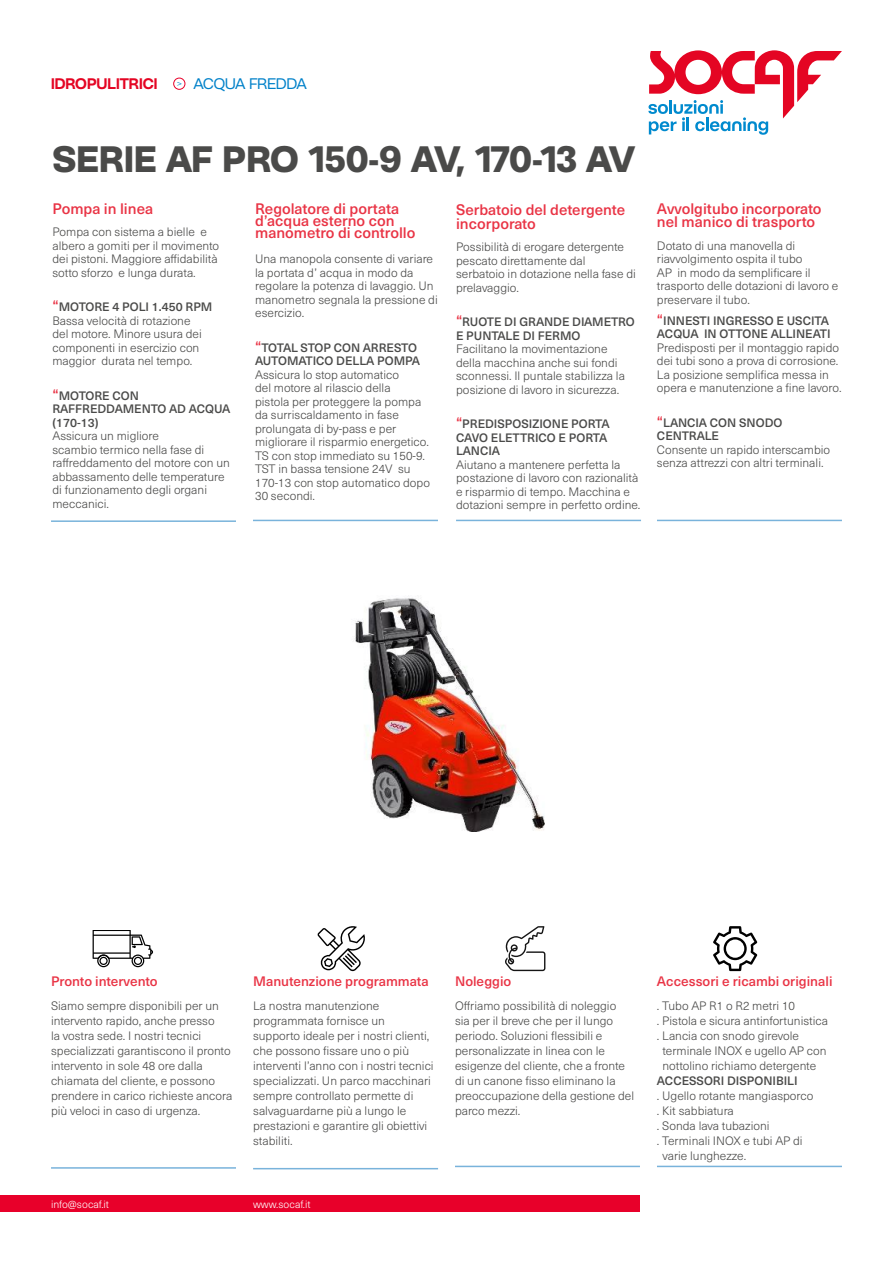
<style>
.page{position:relative;width:893px;height:1263px;background:#fff}
.page>*{position:absolute;margin:0;border:0;box-sizing:border-box;transform-origin:0 0}
.t1{font:700 36px "BC Novatica CYR";color:#4a4a49}
.t2{font:500 15px/12px "Neue Haas Unica W1 G";color:#e93445}
.t3{font:600 15px "BC Novatica CYR";color:#e40523}
.t4{font:15px "BC Novatica CYR";color:#0081c9}
.t5{font:500 13.5px "Neue Haas Unica W1 G";color:#e93445}
.t6{font:300 12px/13.5px "Neue Haas Unica W1 G";color:#4a4a49}
.t7{font:500 12px/13.5px "Neue Haas Unica W1 G";color:#4a4a49}
.t8{font:300 10.5px "Neue Haas Unica W1 G";color:#fff}
.s1{font-weight:300;font-size:9px}
.s2{font-weight:500;font-size:15px;color:#e93445}
.s3{font-weight:500}
.s4{font-size:15px;color:#e93445}
</style>
<div class="page">
<svg style="left:648px;top:50px;width:194px;height:85px"></svg>
<div style="left:0;top:1195px;width:640px;height:17px;background:#e8002a"></div>
<img style="left:354px;top:598px;width:191px;height:234px">
<hr style="left:51px;top:1167px;width:185px;height:2px;background:#79b3db">
<hr style="left:253px;top:1168px;width:185px;height:1px;background:#79b3db">
<hr style="left:455px;top:1166px;width:185px;height:1px;background:#79b3db">
<hr style="left:657px;top:1166px;width:185px;height:1px;background:#79b3db">
<div style="left:173px;top:78px;width:12px;height:12px;border:1px solid #e8002a;border-radius:50%"></div>
<hr style="left:51px;top:520px;width:185px;height:2px;background:#79b3db">
<hr style="left:253px;top:520px;width:185px;height:1px;background:#79b3db">
<hr style="left:456px;top:520px;width:185px;height:1px;background:#79b3db">
<hr style="left:657px;top:520px;width:185px;height:1px;background:#79b3db">
<svg style="left:93px;top:930px;width:60px;height:37px"></svg>
<svg style="left:318px;top:926px;width:47px;height:45px"></svg>
<svg style="left:505px;top:926px;width:40px;height:45px"></svg>
<svg style="left:713px;top:926px;width:44px;height:45px"></svg>
<p class="t3" style="left:51px;top:74px;width:108px">IDROPULITRICI</p>
<p class="t4" style="left:177px;top:75px;width:131px"><span class="s1">&gt;</span> ACQUA FREDDA</p>
<h1 class="t1" style="left:52px;top:136px;width:584px">SERIE AF PRO 150-9 AV, 170-13 AV</h1>
<p class="t2" style="left:52px;top:201px;width:102px">Pompa in linea</p>
<p class="t6" style="left:52px;top:224px;width:168px">Pompa con sistema a bielle e albero a gomiti per il movimento dei pistoni. Maggiore affidabilità sotto sforzo e lunga durata.</p>
<p class="t6" style="left:52px;top:299px;width:161px"><span class="s2">“</span><span class="s3">MOTORE 4 POLI 1.450 RPM<br></span>Bassa velocità di rotazione<br>del motore. Minore usura dei componenti in esercizio con maggior durata nel tempo.</p>
<p class="t7" style="left:52px;top:388px;width:179px"><span class="s4">“</span>MOTORE CON<br>RAFFREDDAMENTO AD ACQUA (170-13)</p>
<p class="t6" style="left:52px;top:428px;width:179px">Assicura un migliore<br>scambio termico nella fase di raffreddamento del motore con un abbassamento delle temperature di funzionamento degli organi meccanici.</p>
<p class="t2" style="left:255px;top:201px;width:162px">Regolatore di portata d’acqua esterno con manometro di controllo</p>
<p class="t6" style="left:255px;top:251px;width:184px">Una manopola consente di variare la portata d’ acqua in modo da regolare la potenza di lavaggio. Un manometro segnala la pressione di esercizio.</p>
<p class="t7" style="left:255px;top:340px;width:167px"><span class="s4">“</span>TOTAL STOP CON ARRESTO<br>AUTOMATICO DELLA POMPA</p>
<p class="t6" style="left:255px;top:367px;width:176px">Assicura lo stop automatico<br>del motore al rilascio della<br>pistola per proteggere la pompa da surriscaldamento in fase prolungata di by-pass e per migliorare il risparmio energetico.<br>TS con stop immediato su 150-9.<br>TST in bassa tensione 24V su<br>170-13 con stop automatico dopo<br>30 secondi.</p>
<p class="t2" style="left:456px;top:202px;width:171px;line-height:13.5px">Serbatoio del detergente incorporato</p>
<p class="t6" style="left:456px;top:240px;width:181px">Possibilità di erogare detergente pescato direttamente dal serbatoio in dotazione nella fase di prelavaggio.</p>
<p class="t7" style="left:456px;top:314px;width:180px"><span class="s4">“</span>RUOTE DI GRANDE DIAMETRO<br>E PUNTALE DI FERMO</p>
<p class="t6" style="left:456px;top:342px;width:170px">Facilitano la movimentazione della macchina anche sui fondi sconnessi. Il puntale stabilizza la posizione di lavoro in sicurezza.</p>
<p class="t7" style="left:456px;top:416px;width:155px"><span class="s4">“</span>PREDISPOSIZIONE PORTA<br>CAVO ELETTRICO E PORTA<br>LANCIA</p>
<p class="t6" style="left:456px;top:457px;width:186px">Aiutano a mantenere perfetta la postazione di lavoro con razionalità e risparmio di tempo. Macchina e dotazioni sempre in perfetto ordine.</p>
<p class="t2" style="left:657px;top:201px;width:166px;line-height:13.5px">Avvolgitubo incorporato nel manico di trasporto</p>
<p class="t6" style="left:657px;top:238px;width:183px">Dotato di una manovella di riavvolgimento ospita il tubo<br>AP in modo da semplificare il trasporto delle dotazioni di lavoro e preservare il tubo.</p>
<p class="t7" style="left:657px;top:313px;width:175px"><span class="s4">“</span>INNESTI INGRESSO E USCITA<br>ACQUA IN OTTONE ALLINEATI</p>
<p class="t6" style="left:657px;top:340px;width:186px">Predisposti per il montaggio rapido dei tubi sono a prova di corrosione.<br>La posizione semplifica messa in opera e manutenzione a fine lavoro.</p>
<p class="t7" style="left:657px;top:415px;width:127px"><span class="s4">“</span>LANCIA CON SNODO<br>CENTRALE</p>
<p class="t6" style="left:657px;top:442px;width:175px">Consente un rapido interscambio senza attrezzi con altri terminali.</p>
<p class="t5" style="left:51px;top:971px;width:108px">Pronto intervento</p>
<p class="t6" style="left:51px;top:998px;width:183px;line-height:15px">Siamo sempre disponibili per un intervento rapido, anche presso<br>la vostra sede. I nostri tecnici specializzati garantiscono il pronto intervento in sole 48 ore dalla chiamata del cliente, e possono prendere in carico richieste ancora più veloci in caso di urgenza.</p>
<p class="t5" style="left:253px;top:971px;width:177px">Manutenzione programmata</p>
<p class="t6" style="left:253px;top:998px;width:182px;line-height:15px">La nostra manutenzione programmata fornisce un supporto ideale per i nostri clienti, che possono fissare uno o più interventi l’anno con i nostri tecnici specializzati. Un parco macchinari sempre controllato permette di salvaguardarne più a lungo le prestazioni e garantire gli obiettivi stabiliti.</p>
<p class="t8" style="left:51px;top:1197px;width:60px">info@socaf.it</p>
<p class="t8" style="left:253px;top:1197px;width:59px">www.socaf.it</p>
<p class="t5" style="left:455px;top:971px;width:58px">Noleggio</p>
<p class="t6" style="left:455px;top:998px;width:181px;line-height:15px">Offriamo possibilità di noleggio<br>sia per il breve che per il lungo periodo. Soluzioni flessibili e personalizzate in linea con le esigenze del cliente, che a fronte di un canone fisso eliminano la preoccupazione della gestione del parco mezzi.</p>
<p class="t5" style="left:657px;top:971px;width:177px">Accessori e ricambi originali</p>
<p class="t6" style="left:657px;top:998px;width:140px">. Tubo AP R1 o R2 metri 10</p>
<p class="t6" style="left:657px;top:1013px;width:173px">. Pistola e sicura antinfortunistica</p>
<p class="t6" style="left:657px;top:1028px;width:144px">. Lancia con snodo girevole</p>
<p class="t6" style="left:662px;top:1043px;width:166px">terminale INOX e ugello AP con</p>
<p class="t6" style="left:662px;top:1058px;width:155px">nottolino richiamo detergente</p>
<p class="t7" style="left:657px;top:1073px;width:142px">ACCESSORI DISPONIBILI</p>
<p class="t6" style="left:657px;top:1088px;width:158px">. Ugello rotante mangiasporco</p>
<p class="t6" style="left:657px;top:1103px;width:78px">. Kit sabbiatura</p>
<p class="t6" style="left:657px;top:1118px;width:114px">. Sonda lava tubazioni</p>
<p class="t6" style="left:657px;top:1133px;width:147px">. Terminali INOX e tubi AP di</p>
<p class="t6" style="left:662px;top:1148px;width:85px">varie lunghezze.</p>
</div>
